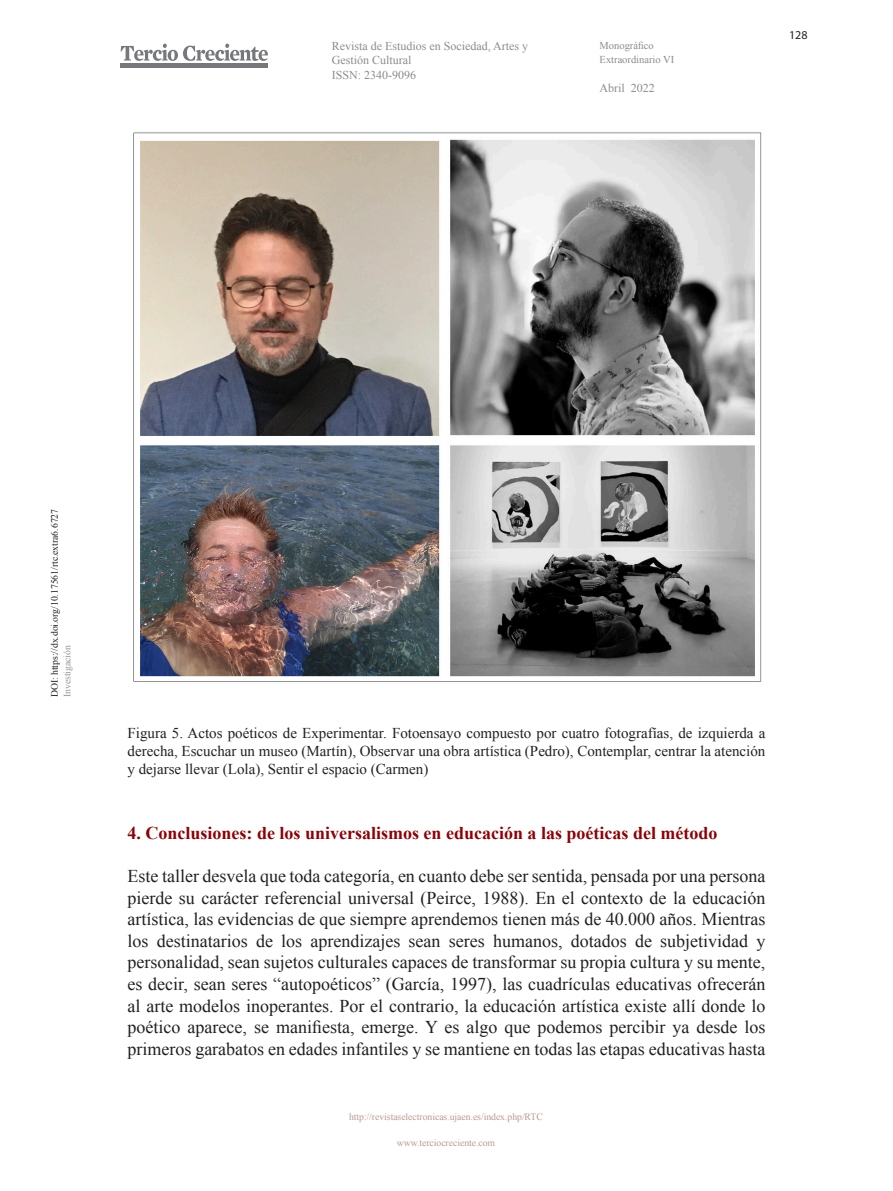
<style>
.page{position:relative;width:893px;height:1191px;background:#fff}
.page>*{position:absolute;margin:0;border:0;box-sizing:border-box;transform-origin:0 0}
.t1{font:18px/21.6px "Times New Roman";color:#231f20;text-align:justify}
.t2{font:700 18px "Times New Roman";color:#8b0207}
.t3{font:15px/18px "Times New Roman";color:#231f20;text-align:justify}
.t4{font:12px/14.4px "Times New Roman";color:#8a8c8f}
.t5{font:12px "Myriad Pro";color:#231f20}
.t6{font:10.5px/14.4px "Times New Roman";color:#8a8c8f}
.t7{font:9.75px "Times New Roman";letter-spacing:-.005em;color:#ba9992}
.t8{font:9.75px "Times New Roman";letter-spacing:-.005em;color:#231f20}
.t9{font:9.75px "Times New Roman";letter-spacing:-.005em;color:#939598}
</style>
<div class="page">
<svg style="left:121px;top:44px;width:147px;height:17px"></svg>
<hr style="left:121px;top:64px;width:147px;height:4px;background:#76787b">
<img style="left:133px;top:132px;width:629px;height:550px">
<p class="t4" style="left:332px;top:38px;width:198px">Revista de Estudios en Sociedad, Artes y<br>Gestión Cultural<br>ISSN: 2340-9096</p>
<p class="t6" style="left:600px;top:38px;width:76px">Monográfico<br>Extraordinario VI</p>
<p class="t4" style="left:600px;top:81px;width:57px">Abril 2022</p>
<p class="t5" style="left:789px;top:27px;width:20px">128</p>
<p class="t8" style="left:48px;top:697px;width:190px;rotate:-90deg">DOI: https://dx.doi.org/10.17561/rtc.extra6.6727</p>
<p class="t9" style="left:61px;top:697px;width:53px;rotate:-90deg">Investigación</p>
<p class="t3" style="left:128px;top:723px;width:639px">Figura 5. Actos poéticos de Experimentar. Fotoensayo compuesto por cuatro fotografías, de izquierda a derecha, Escuchar un museo (Martín), Observar una obra artística (Pedro), Contemplar, centrar la atención y dejarse llevar (Lola), Sentir el espacio (Carmen)</p>
<p class="t2" style="left:128px;top:820px;width:592px">4. Conclusiones: de los universalismos en educación a las poéticas del método</p>
<p class="t1" style="left:128px;top:865px;width:639px">Este taller desvela que toda categoría, en cuanto debe ser sentida, pensada por una persona pierde su carácter referencial universal (Peirce, 1988). En el contexto de la educación artística, las evidencias de que siempre aprendemos tienen más de 40.000 años. Mientras los destinatarios de los aprendizajes sean seres humanos, dotados de subjetividad y personalidad, sean sujetos culturales capaces de transformar su propia cultura y su mente, es decir, sean seres “autopoéticos” (García, 1997), las cuadrículas educativas ofrecerán al arte modelos inoperantes. Por el contrario, la educación artística existe allí donde lo poético aparece, se manifiesta, emerge. Y es algo que podemos percibir ya desde los primeros garabatos en edades infantiles y se mantiene en todas las etapas educativas hasta</p>
<p class="t7" style="left:349px;top:1110px;width:195px">http://revistaselectronicas.ujaen.es/index.php/RTC</p>
<p class="t7" style="left:397px;top:1136px;width:100px">www.terciocreciente.com</p>
</div>
